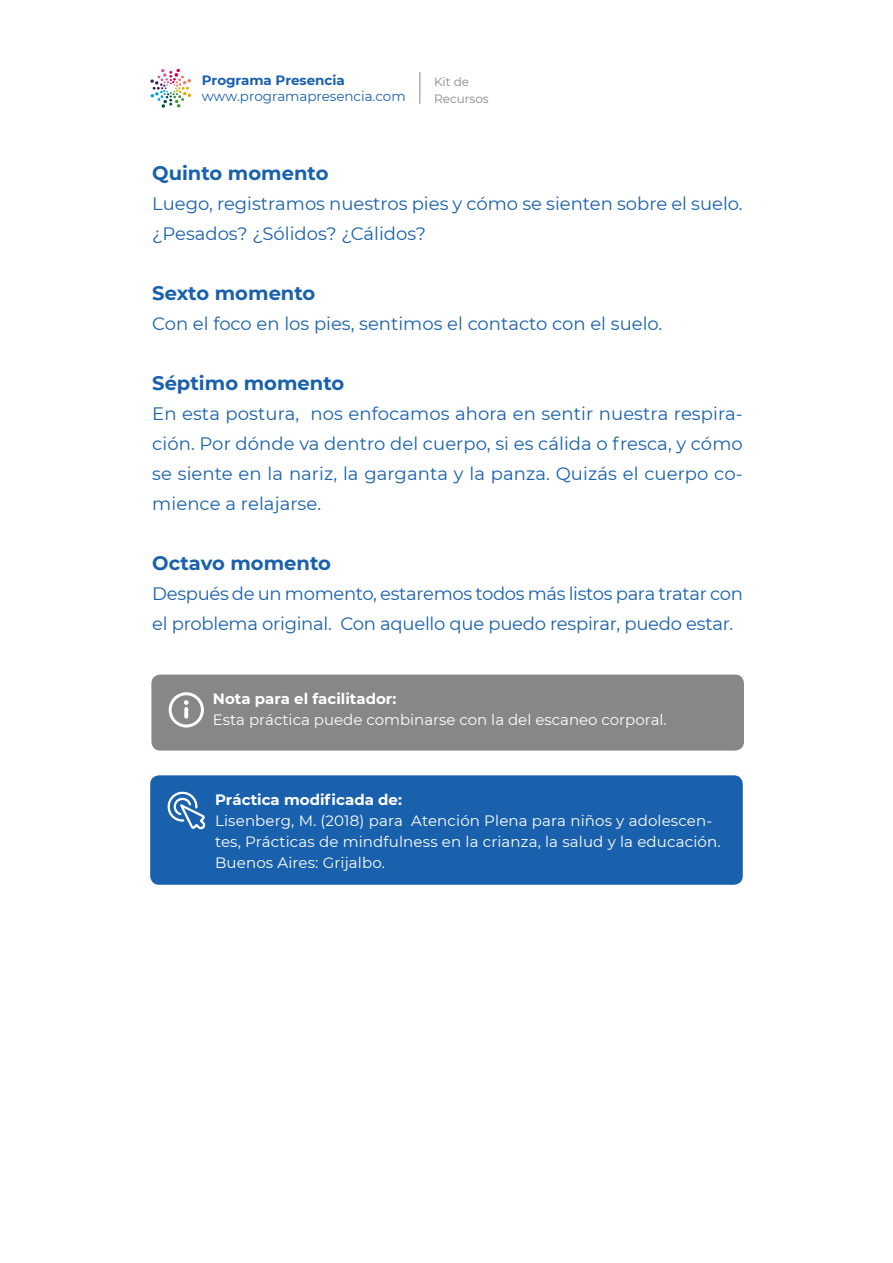
<style>
.page{position:relative;width:893px;height:1263px;background:#fff}
.page>*{position:absolute;margin:0;border:0;box-sizing:border-box;transform-origin:0 0}
.t1{font:700 19.5px "Montserrat";color:#1961ac}
.t2{font:18px/30px "Montserrat";color:#1961ac}
.t3{font:18px/30px "Montserrat";letter-spacing:-.02em;color:#1961ac}
.t4{font:15px/21px "Montserrat";letter-spacing:.01em;color:#fff}
.t5{font:700 15px "Montserrat";color:#fff}
.t6{font:13.5px "Montserrat";letter-spacing:-.005em;color:#1961ac}
.t7{font:700 13.5px "Montserrat";letter-spacing:-.005em;color:#1961ac}
.t8{font:12px/16.5px "Montserrat";letter-spacing:-.005em;color:#878787}
</style>
<div class="page">
<div style="left:150px;top:775px;width:593px;height:110px;background:#1961ac;border-radius:9px"></div>
<svg style="left:167px;top:791px;width:38px;height:39px"></svg>
<div style="left:151px;top:674px;width:593px;height:76px;background:#878787;border-radius:9px"></div>
<svg style="left:184px;top:700px;width:5px;height:5px"></svg>
<svg style="left:184px;top:707px;width:4px;height:12px"></svg>
<div style="left:169px;top:692px;width:35px;height:35px;border:3px solid #fff;border-radius:50%"></div>
<svg style="left:150px;top:69px;width:41px;height:39px"></svg>
<hr style="left:419px;top:72px;width:1px;height:32px;background:#878787">
<p class="t7" style="left:202px;top:70px;width:144px">Programa Presencia</p>
<p class="t6" style="left:202px;top:87px;width:205px">www.programapresencia.com</p>
<p class="t8" style="left:434px;top:73px;width:56px">Kit de<br>Recursos</p>
<p class="t1" style="left:152px;top:159px;width:178px">Quinto momento</p>
<p class="t2" style="left:152px;top:188px;width:592px">Luego, registramos nuestros pies y cómo se sienten sobre el suelo. ¿Pesados? ¿Sólidos? ¿Cálidos?</p>
<p class="t1" style="left:152px;top:279px;width:165px">Sexto momento</p>
<p class="t2" style="left:152px;top:308px;width:512px">Con el foco en los pies, sentimos el contacto con el suelo.</p>
<p class="t1" style="left:152px;top:369px;width:194px">Séptimo momento</p>
<p class="t2" style="left:152px;top:398px;width:592px;text-align:justify">En esta postura, nos enfocamos ahora en sentir nuestra respira&shy;ción. Por dónde va dentro del cuerpo, si es cálida o fresca, y cómo se siente en la nariz, la garganta y la panza. Quizás el cuerpo co&shy;mience a relajarse.</p>
<p class="t1" style="left:152px;top:549px;width:180px">Octavo momento</p>
<p class="t3" style="left:152px;top:578px;width:592px">Después de un momento, estaremos todos más listos para tratar con el problema original. Con aquello que puedo respirar, puedo estar.</p>
<p class="t5" style="left:213px;top:688px;width:185px">Nota para el facilitador:</p>
<p class="t4" style="left:213px;top:709px;width:455px">Esta práctica puede combinarse con la del escaneo corporal.</p>
<p class="t5" style="left:215px;top:789px;width:188px">Práctica modificada de:</p>
<p class="t4" style="left:215px;top:809px;width:507px">Lisenberg, M. (2018) para Atención Plena para niños y adolescen&shy;tes, Prácticas de mindfulness en la crianza, la salud y la educación.<br>Buenos Aires: Grijalbo.</p>
</div>
